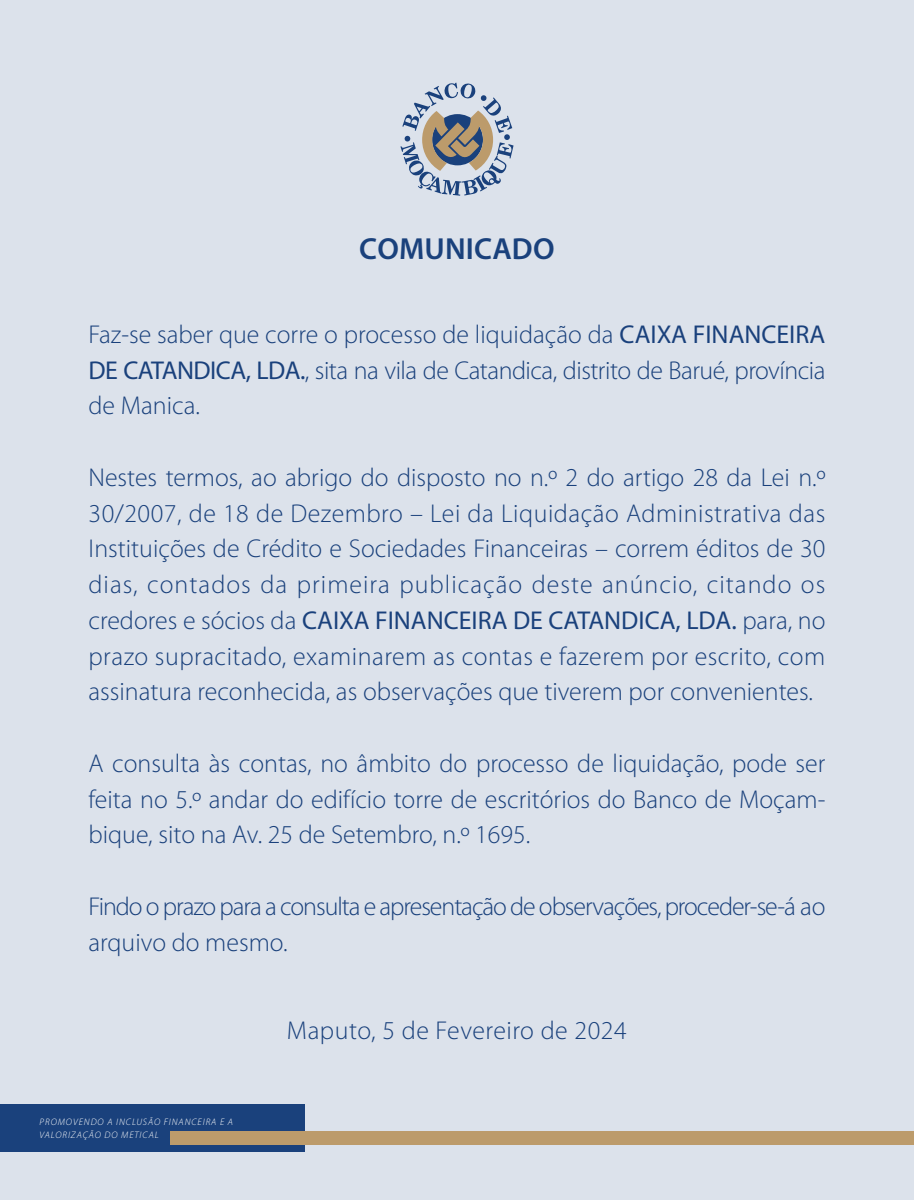
<style>
.page{position:relative;width:914px;height:1200px;background:#fff}
.page>*{position:absolute;margin:0;border:0;box-sizing:border-box;transform-origin:0 0}
.t1{font:600 30.6px "Myriad Pro";letter-spacing:.005em;color:#1a417c}
.t2{font:300 25.9px/35.8px "Myriad Pro";color:#1a417c;text-align:justify}
.t3{font:300 25.9px/35.8px "Myriad Pro";letter-spacing:-.04em;color:#1a417c}
.t4{font:300 25.9px "Myriad Pro";letter-spacing:.02em;color:#1a417c}
.t5{font:italic 300 9.4px/12.5px "Myriad Pro";letter-spacing:.1em;color:#fff}
.s1{font-weight:400}
</style>
<div class="page">
<div style="left:0;top:0;width:913px;height:1200px;background:#dce2eb"></div>
<div style="left:0;top:1104px;width:304px;height:48px;background:#1a417c"></div>
<div style="left:171px;top:1131px;width:742px;height:14px;background:#bc9b6b"></div>
<svg style="left:400px;top:83px;width:113px;height:113px"></svg>
<p class="t1" style="left:359px;top:229px;width:197px">COMUNICADO</p>
<p class="t2" style="left:88px;top:316px;width:738px">Faz-se saber que corre o processo de liquidação da <span class="s1">CAIXA FINANCEIRA DE CATANDICA, LDA.</span>, sita na vila de Catandica, distrito de Barué, província de Manica.</p>
<p class="t2" style="left:88px;top:459px;width:738px">Nestes termos, ao abrigo do disposto no n.º 2 do artigo 28 da Lei n.º 30/2007, de 18 de Dezembro – Lei da Liquidação Administrativa das Instituições de Crédito e Sociedades Financeiras – correm éditos de 30 dias, contados da primeira publicação deste anúncio, citando os credores e sócios da <span class="s1">CAIXA FINANCEIRA DE CATANDICA, LDA.</span> para, no prazo supracitado, examinarem as contas e fazerem por escrito, com assinatura reconhecida, as observações que tiverem por convenientes.</p>
<p class="t2" style="left:88px;top:745px;width:738px">A consulta às contas, no âmbito do processo de liquidação, pode ser feita no 5.º andar do edifício torre de escritórios do Banco de Moçam&shy;bique, sito na Av. 25 de Setembro, n.º 1695.</p>
<p class="t3" style="left:88px;top:888px;width:738px">Findo o prazo para a consulta e apresentação de observações, proceder-se-á ao arquivo do mesmo.</p>
<p class="t5" style="left:39px;top:1116px;width:195px">PROMOVENDO A INCLUSÃO FINANCEIRA E A<br>VALORIZAÇÃO DO METICAL</p>
<p class="t4" style="left:287px;top:1015px;width:341px">Maputo, 5 de Fevereiro de 2024</p>
</div>
